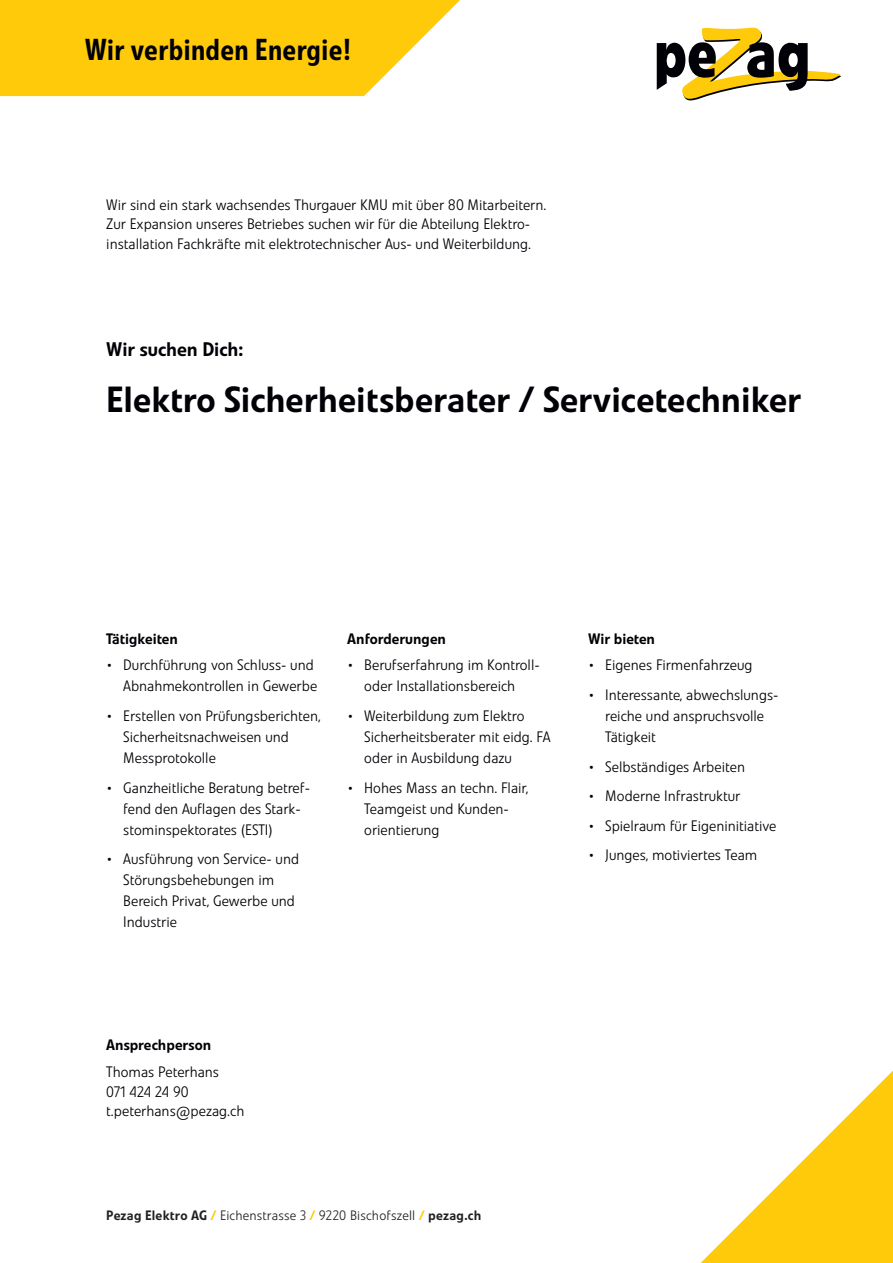
<style>
.page{position:relative;width:893px;height:1263px;background:#fff}
.page>*{position:absolute;margin:0;border:0;box-sizing:border-box;transform-origin:0 0}
.t1{font:500 36px "Veto Sans";color:#000006}
.t2{font:500 30px "Veto Sans Cond";color:#000006}
.t3{font:500 19.5px "Veto Sans";color:#000006}
.t4{font:300 15px/21px "Veto Sans";color:#000006}
.t5{font:500 15px "Veto Sans";color:#000006}
.t6{font:300 13.5px "Veto Sans";letter-spacing:.015em;color:#231f20}
.s1{font-weight:500}
.s2{font-weight:500;color:#feca0a}
</style>
<div class="page">
<svg style="left:700px;top:1070px;width:193px;height:193px"></svg>
<svg style="left:657px;top:28px;width:184px;height:72px"></svg>
<svg style="left:0;top:0;width:460px;height:96px;background:#fecf23"></svg>
<h2 class="t2" style="left:85px;top:31px;width:268px">Wir verbinden Energie!</h2>
<p class="t4" style="left:106px;top:195px;width:442px;line-height:19.5px">Wir sind ein stark wachsendes Thurgauer KMU mit über 80 Mitarbeitern.<br>Zur Expansion unseres Betriebes suchen wir für die Abteilung Elektro&shy;installation Fachkräfte mit elektrotechnischer Aus- und Weiterbildung.</p>
<p class="t3" style="left:106px;top:337px;width:139px">Wir suchen Dich:</p>
<p class="t1" style="left:106px;top:377px;width:697px">Elektro Sicherheitsberater / Servicetechniker</p>
<p class="t5" style="left:106px;top:629px;width:73px">Tätigkeiten</p>
<p class="t4" style="left:106px;top:655px;width:212px;text-align:right">• Durchführung von Schluss- und<br>Abnahmekontrollen in Gewerbe</p>
<p class="t4" style="left:123px;top:705px;width:199px;text-indent:-17px">• Erstellen von Prüfungsberichten,<br>Sicherheitsnachweisen und<br>Messprotokolle</p>
<p class="t4" style="left:123px;top:777px;width:188px;text-indent:-17px">• Ganzheitliche Beratung betref&shy;fend den Auflagen des Stark&shy;stominspektorates (ESTI)</p>
<p class="t4" style="left:123px;top:848px;width:177px;text-indent:-17px">• Ausführung von Service- und<br>Störungsbehebungen im<br>Bereich Privat, Gewerbe und<br>Industrie</p>
<p class="t5" style="left:347px;top:629px;width:100px">Anforderungen</p>
<p class="t5" style="left:588px;top:629px;width:68px">Wir bieten</p>
<p class="t4" style="left:347px;top:655px;width:194px;text-align:center">• Berufserfahrung im Kontroll&shy;oder Installationsbereich</p>
<p class="t4" style="left:364px;top:705px;width:188px;text-indent:-17px">• Weiterbildung zum Elektro<br>Sicherheitsberater mit eidg. FA oder in Ausbildung dazu</p>
<p class="t4" style="left:364px;top:777px;width:166px;text-indent:-17px">• Hohes Mass an techn. Flair,<br>Teamgeist und Kunden-- orientierung</p>
<p class="t4" style="left:588px;top:655px;width:166px">• Eigenes Firmenfahrzeug</p>
<p class="t4" style="left:605px;top:684px;width:173px;text-indent:-17px">• Interessante, abwechslungs&shy;reiche und anspruchsvolle<br>Tätigkeit</p>
<p class="t4" style="left:588px;top:756px;width:158px">• Selbständiges Arbeiten</p>
<p class="t4" style="left:588px;top:785px;width:154px">• Moderne Infrastruktur</p>
<p class="t4" style="left:588px;top:815px;width:190px">• Spielraum für Eigeninitiative</p>
<p class="t4" style="left:588px;top:844px;width:171px">• Junges, motiviertes Team</p>
<p class="t5" style="left:106px;top:1036px;width:106px">Ansprechperson</p>
<p class="t4" style="left:106px;top:1061px;width:114px">Thomas Peterhans</p>
<p class="t4" style="left:106px;top:1081px;width:84px">071 424 24 90</p>
<p class="t4" style="left:106px;top:1100px;width:140px">t.peterhans@pezag.ch</p>
<p class="t6" style="left:106px;top:1207px;width:377px"><span class="s1">Pezag Elektro AG</span> <span class="s2">/</span> Eichenstrasse 3 <span class="s2">/</span> 9220 Bischofszell <span class="s2">/</span> <span class="s1">pezag.ch</span></p>
</div>
